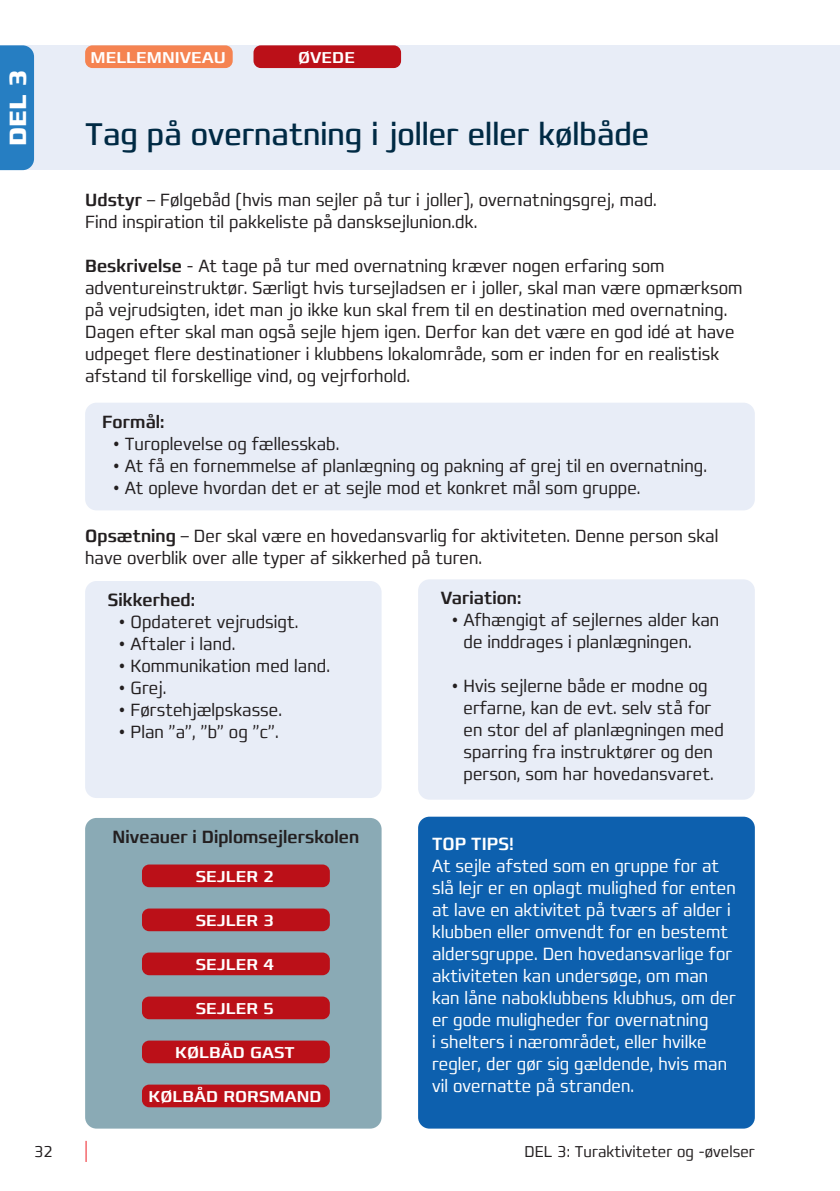
<style>
.page{position:relative;width:840px;height:1191px;background:#fff}
.page>*{position:absolute;margin:0;border:0;box-sizing:border-box;transform-origin:0 0}
.Overskrift_16_-_reg{font:condensed 32px "Francker Pro";color:#002a44}
.t1{font:700 24px "Francker Pro";color:#fff}
.Brød_Cond_light_9_st{font:300 condensed 18px/22px "Francker Pro";letter-spacing:.005em;color:#231f20}
.Brød_Cond_light_9_st-2{font:300 condensed 18px/22px "Francker Pro";letter-spacing:.005em;color:#fff}
.Brød_Cond_light_9_st-3{font:500 condensed 18px "Francker Pro";letter-spacing:.005em;color:#231f20}
.Brød_Cond_light_9_st-4{font:500 condensed 18px "Francker Pro";letter-spacing:.005em;color:#fff}
.Overskrift_DEL{font:500 16px "Francker Pro";color:#fff}
.t2{font:300 condensed 16px "Francker Pro";letter-spacing:.005em;color:#231f20}
.s1{font-weight:500}
</style>
<div class="page">
<div style="left:0;top:45px;width:839px;height:125px;background:#e8edf7"></div>
<div style="left:85px;top:403px;width:669px;height:107px;background:#e8edf7;border-radius:11px"></div>
<div style="left:418px;top:579px;width:336px;height:220px;background:#e8edf7;border-radius:11px"></div>
<div style="left:418px;top:816px;width:336px;height:312px;background:#0d60ae;border-radius:11px"></div>
<div style="left:85px;top:581px;width:296px;height:217px;background:#e8edf7;border-radius:11px"></div>
<div style="left:85px;top:818px;width:296px;height:310px;background:#8aaab5;border-radius:11px"></div>
<div style="left:142px;top:864px;width:187px;height:23px;background:#bb1018;border-radius:7px"></div>
<div style="left:142px;top:908px;width:187px;height:23px;background:#bb1018;border-radius:7px"></div>
<div style="left:142px;top:952px;width:187px;height:23px;background:#bb1018;border-radius:7px"></div>
<div style="left:142px;top:996px;width:187px;height:23px;background:#bb1018;border-radius:7px"></div>
<div style="left:142px;top:1040px;width:187px;height:23px;background:#bb1018;border-radius:7px"></div>
<div style="left:142px;top:1084px;width:187px;height:23px;background:#bb1018;border-radius:7px"></div>
<svg style="left:86px;top:1140px;width:1px;height:22px"></svg>
<div style="left:0;top:45px;width:34px;height:125px;background:#267ec2"></div>
<div style="left:85px;top:45px;width:147px;height:23px;background:#f58351;border-radius:7px"></div>
<div style="left:253px;top:45px;width:148px;height:23px;background:#bb1018;border-radius:7px"></div>
<h2 class="t1" style="left:3px;top:146px;width:78px;rotate:-90deg">DEL 3</h2>
<p class="Overskrift_DEL" style="left:90px;top:47px;width:137px">MELLEMNIVEAU</p>
<p class="Overskrift_DEL" style="left:298px;top:47px;width:58px">ØVEDE</p>
<p class="Overskrift_16_-_reg" style="left:85px;top:114px;width:565px">Tag på overnatning i joller eller kølbåde</p>
<p class="Brød_Cond_light_9_st" style="left:85px;top:190px;width:573px"><span class="s1">Udstyr</span> – Følgebåd (hvis man sejler på tur i joller), overnatningsgrej, mad.<br>Find inspiration til pakkeliste på dansksejlunion.dk.</p>
<p class="Brød_Cond_light_9_st" style="left:85px;top:256px;width:658px"><span class="s1">Beskrivelse</span> - At tage på tur med overnatning kræver nogen erfaring som adventureinstruktør. Særligt hvis tursejladsen er i joller, skal man være opmærksom på vejrudsigten, idet man jo ikke kun skal frem til en destination med overnatning.<br>Dagen efter skal man også sejle hjem igen. Derfor kan det være en god idé at have udpeget flere destinationer i klubbens lokalområde, som er inden for en realistisk afstand til forskellige vind, og vejrforhold.</p>
<p class="Brød_Cond_light_9_st-3" style="left:102px;top:410px;width:64px">Formål:</p>
<p class="Brød_Cond_light_9_st" style="left:113px;top:433px;width:227px">• Turoplevelse og fællesskab.</p>
<p class="Brød_Cond_light_9_st" style="left:113px;top:455px;width:594px">• At få en fornemmelse af planlægning og pakning af grej til en overnatning.</p>
<p class="Brød_Cond_light_9_st" style="left:113px;top:477px;width:528px">• At opleve hvordan det er at sejle mod et konkret mål som gruppe.</p>
<p class="Brød_Cond_light_9_st" style="left:85px;top:525px;width:634px"><span class="s1">Opsætning</span> – Der skal være en hovedansvarlig for aktiviteten. Denne person skal have overblik over alle typer af sikkerhed på turen.</p>
<p class="Brød_Cond_light_9_st-3" style="left:108px;top:588px;width:89px">Sikkerhed:</p>
<p class="Brød_Cond_light_9_st" style="left:119px;top:611px;width:181px">• Opdateret vejrudsigt.</p>
<p class="Brød_Cond_light_9_st" style="left:119px;top:633px;width:118px">• Aftaler i land.</p>
<p class="Brød_Cond_light_9_st" style="left:119px;top:655px;width:212px">• Kommunikation med land.</p>
<p class="Brød_Cond_light_9_st" style="left:119px;top:677px;width:49px">• Grej.</p>
<p class="Brød_Cond_light_9_st" style="left:119px;top:699px;width:164px">• Førstehjælpskasse.</p>
<p class="Brød_Cond_light_9_st" style="left:119px;top:721px;width:161px">• Plan ”a”, ”b” og ”c”.</p>
<p class="Brød_Cond_light_9_st-3" style="left:440px;top:587px;width:82px">Variation:</p>
<p class="Brød_Cond_light_9_st" style="left:463px;top:609px;width:257px;text-indent:-11px">• Afhængigt af sejlernes alder kan de inddrages i planlægningen.</p>
<p class="Brød_Cond_light_9_st" style="left:463px;top:675px;width:262px;text-indent:-11px">• Hvis sejlerne både er modne og erfarne, kan de evt. selv stå for en stor del af planlægningen med sparring fra instruktører og den person, som har hovedansvaret.</p>
<p class="Brød_Cond_light_9_st-3" style="left:112px;top:826px;width:248px">Niveauer i Diplomsejlerskolen</p>
<p class="Overskrift_DEL" style="left:196px;top:866px;width:80px">SEJLER 2</p>
<p class="Overskrift_DEL" style="left:196px;top:910px;width:80px">SEJLER 3</p>
<p class="Overskrift_DEL" style="left:196px;top:954px;width:80px">SEJLER 4</p>
<p class="Overskrift_DEL" style="left:196px;top:998px;width:80px">SEJLER 5</p>
<p class="Overskrift_DEL" style="left:175px;top:1042px;width:121px">KØLBÅD GAST</p>
<p class="Overskrift_DEL" style="left:148px;top:1086px;width:174px">KØLBÅD RORSMAND</p>
<p class="Brød_Cond_light_9_st-4" style="left:432px;top:832px;width:83px">TOP TIPS!</p>
<p class="Brød_Cond_light_9_st-2" style="left:432px;top:855px;width:305px">At sejle afsted som en gruppe for at slå lejr er en oplagt mulighed for enten at lave en aktivitet på tværs af alder i klubben eller omvendt for en bestemt aldersgruppe. Den hovedansvarlige for aktiviteten kan undersøge, om man kan låne naboklubbens klubhus, om der er gode muligheder for overnatning<br>i shelters i nærområdet, eller hvilke regler, der gør sig gældende, hvis man vil overnatte på stranden.</p>
<p class="t2" style="left:34px;top:1141px;width:20px">32</p>
<p class="t2" style="left:524px;top:1141px;width:232px">DEL 3: Turaktiviteter og -øvelser</p>
</div>
